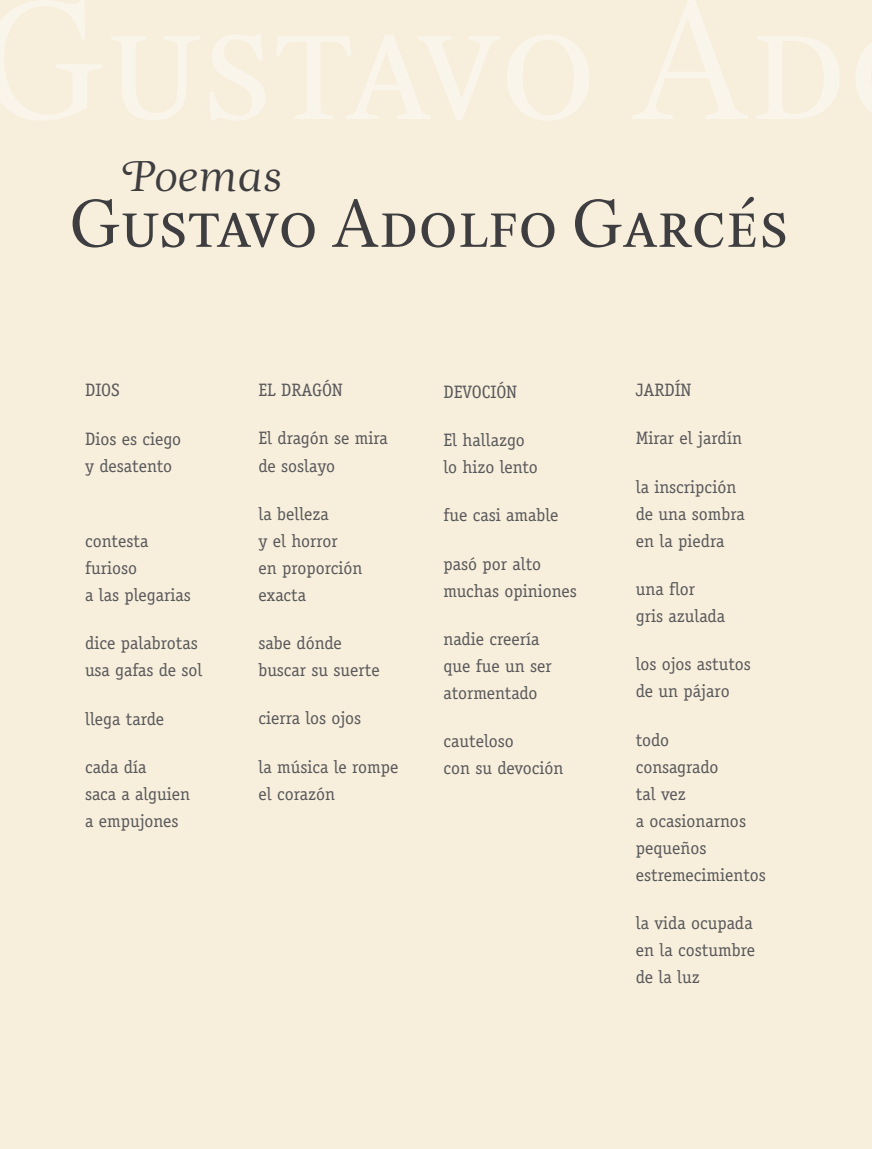
<style>
.page{position:relative;width:872px;height:1149px;background:#fff}
.page>*{position:absolute;margin:0;border:0;box-sizing:border-box;transform-origin:0 0}
.t1{font:70.65px "Esta Small Caps";color:#3e3d40}
.t2{font:45px "Esta Pro Swashes";color:#3e3d40}
.t3{font:18px/27px "Officina Serif";color:#58585a}
</style>
<div class="page">
<div style="left:0;top:0;width:872px;height:1148px;background:#f7eedc"></div>
<h2 class="t2" style="left:123px;top:149px;width:160px">Poemas</h2>
<h1 class="t1" style="left:69px;top:181px;width:721px">Gustavo Adolfo Garcés</h1>
<p class="t3" style="left:85px;top:376px;width:36px">DIOS</p>
<p class="t3" style="left:85px;top:425px;width:98px">Dios es ciego y desatento</p>
<p class="t3" style="left:85px;top:527px;width:107px">contesta furioso<br>a las plegarias</p>
<p class="t3" style="left:85px;top:629px;width:119px">dice palabrotas usa gafas de sol</p>
<p class="t3" style="left:85px;top:704px;width:81px">llega tarde</p>
<p class="t3" style="left:85px;top:753px;width:107px">cada día<br>saca a alguien a empujones</p>
<p class="t3" style="left:258px;top:376px;width:86px">EL DRAGÓN</p>
<p class="t3" style="left:258px;top:425px;width:131px">El dragón se mira de soslayo</p>
<p class="t3" style="left:258px;top:500px;width:106px">la belleza<br>y el horror<br>en proporción exacta</p>
<p class="t3" style="left:258px;top:629px;width:123px">sabe dónde buscar su suerte</p>
<p class="t3" style="left:258px;top:704px;width:104px">cierra los ojos</p>
<p class="t3" style="left:258px;top:753px;width:142px">la música le rompe el corazón</p>
<p class="t3" style="left:443px;top:378px;width:75px">DEVOCIÓN</p>
<p class="t3" style="left:443px;top:426px;width:96px">El hallazgo lo hizo lento</p>
<p class="t3" style="left:443px;top:501px;width:117px">fue casi amable</p>
<p class="t3" style="left:443px;top:550px;width:135px">pasó por alto muchas opiniones</p>
<p class="t3" style="left:443px;top:625px;width:110px">nadie creería que fue un ser atormentado</p>
<p class="t3" style="left:443px;top:727px;width:122px">cauteloso<br>con su devoción</p>
<p class="t3" style="left:636px;top:376px;width:57px">JARDÍN</p>
<p class="t3" style="left:636px;top:425px;width:108px">Mirar el jardín</p>
<p class="t3" style="left:636px;top:473px;width:111px">la inscripción de una sombra en la piedra</p>
<p class="t3" style="left:636px;top:575px;width:91px">una flor gris azulada</p>
<p class="t3" style="left:636px;top:650px;width:117px">los ojos astutos de un pájaro</p>
<p class="t3" style="left:636px;top:726px;width:131px">todo<br>consagrado<br>tal vez<br>a ocasionarnos pequeños estremecimientos</p>
<p class="t3" style="left:636px;top:909px;width:121px">la vida ocupada en la costumbre de la luz</p>
</div>
